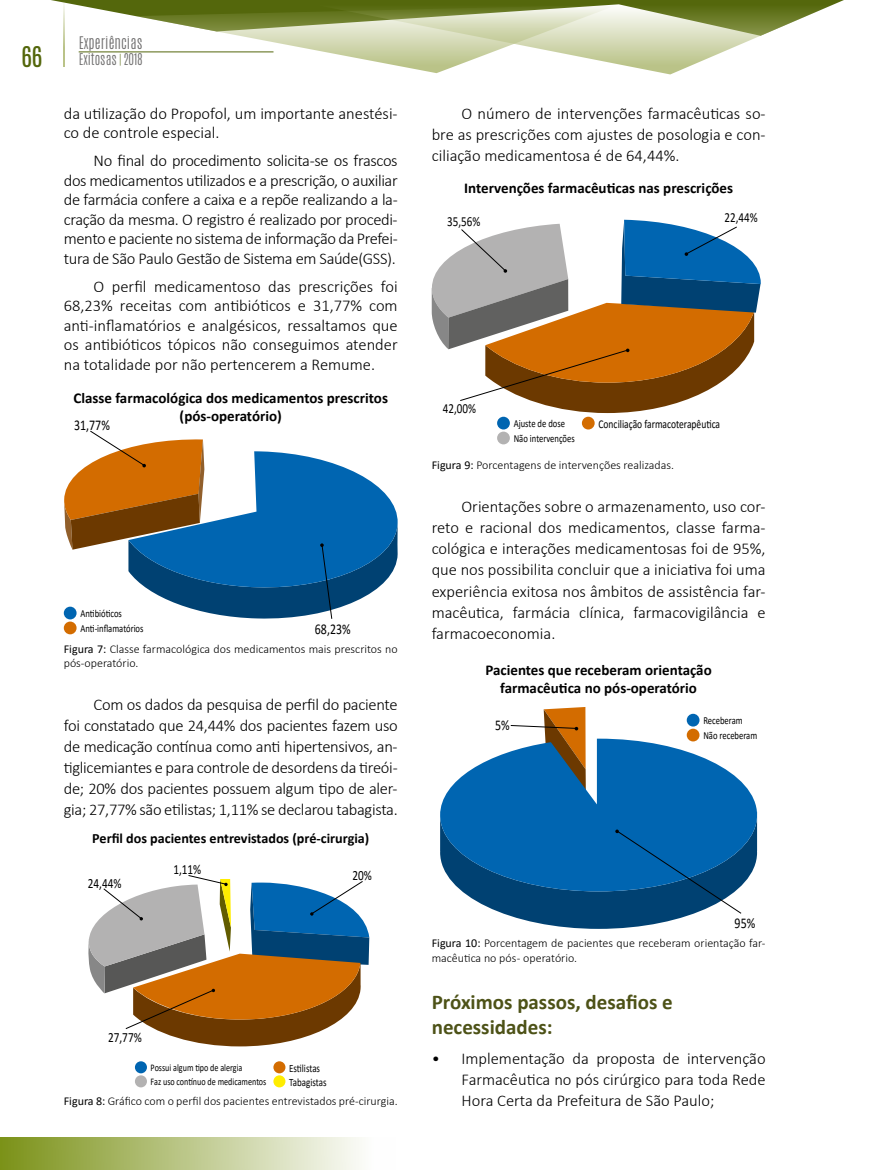
<style>
.page{position:relative;width:872px;height:1170px;background:#fff}
.page>*{position:absolute;margin:0;border:0;box-sizing:border-box;transform-origin:0 0}
.t1{font:24px "Antonio";color:#54670c}
.t2{font:700 21px/25.3px "Calibri";color:#4d5217}
.t3{font:300 16.5px/19.5px "Calibri";color:#000;text-align:justify}
.t4{font:700 15px/18px "Calibri";color:#000;text-align:center}
.t5{font:15px "Calibri";color:#000;scale:.8 1}
.t6{font:300 14.55px "Antonio";letter-spacing:.005em;color:#706f6f}
.t7{font:700 14.1px "Calibri";color:#000}
.t8{font:14.1px "Calibri";color:#000;scale:.8 1}
.t9{font:13.8px "Calibri";color:#000;scale:.8 1}
.t10{font:300 13.5px "Antonio";color:#706f6f}
.t11{font:300 12px/14.4px "Calibri";color:#000}
.t12{font:11.85px "Calibri";color:#000;scale:.8 1}
.t13{font:11.25px "Calibri";color:#000;scale:.8 1}
.t14{font:10.8px/14.9px "Calibri";color:#000;scale:.8 1}
.t15{font:10.2px "Calibri";color:#000;scale:.8 1}
.s1{color:#54670c}
.s2{font-weight:400}
</style>
<div class="page">
<svg style="left:51px;top:0;width:232px;height:53px"></svg>
<svg style="left:283px;top:0;width:561px;height:74px"></svg>
<div style="left:0;top:1137px;width:396px;height:32px;background:linear-gradient(to right,#7b9219,#fff)"></div>
<hr style="left:63px;top:0;width:2px;height:67px;background:#bac388">
<hr style="left:79px;top:52px;width:194px;height:1px;background:#54670c">
<div style="left:64px;top:621px;width:13px;height:13px;background:#d36c00;border-radius:50%"></div>
<svg style="left:64px;top:430px;width:334px;height:190px"></svg>
<svg style="left:88px;top:875px;width:281px;height:171px"></svg>
<div style="left:135px;top:1061px;width:12px;height:12px;background:#0065b1;border-radius:50%"></div>
<div style="left:273px;top:1061px;width:12px;height:12px;background:#d36c00;border-radius:50%"></div>
<div style="left:135px;top:1075px;width:12px;height:12px;background:#b3b2b2;border-radius:50%"></div>
<div style="left:273px;top:1075px;width:12px;height:12px;background:#ffed00;border-radius:50%"></div>
<div style="left:497px;top:416px;width:13px;height:13px;background:#0065b1;border-radius:50%"></div>
<div style="left:582px;top:416px;width:12px;height:13px;background:#d36c00;border-radius:50%"></div>
<div style="left:497px;top:431px;width:13px;height:13px;background:#b3b2b2;border-radius:50%"></div>
<svg style="left:432px;top:220px;width:328px;height:193px"></svg>
<div style="left:686px;top:713px;width:13px;height:13px;background:#0065b1;border-radius:50%"></div>
<div style="left:686px;top:728px;width:13px;height:13px;background:#d36c00;border-radius:50%"></div>
<svg style="left:510px;top:707px;width:76px;height:31px"></svg>
<svg style="left:440px;top:738px;width:317px;height:73px;fill:#0065b1"></svg>
<svg style="left:440px;top:811px;width:317px;height:117px;background:#226da6"></svg>
<h1 class="t1" style="left:21px;top:39px;width:22px">66</h1>
<p class="t6" style="left:79px;top:33px;width:65px">Experiências</p>
<p class="t10" style="left:79px;top:50px;width:65px">Exitosas <span class="s1">|</span> 2018</p>
<p class="t3" style="left:64px;top:103px;width:335px">da utilização do Propofol, um importante anestési&shy;co de controle especial.</p>
<p class="t3" style="left:64px;top:151px;width:335px;text-indent:30px">No final do procedimento solicita-se os frascos dos medicamentos utilizados e a prescrição, o auxiliar de farmácia confere a caixa e a repõe realizando a la&shy;cração da mesma. O registro é realizado por procedi&shy;mento e paciente no sistema de informação da Prefei&shy;tura de São Paulo Gestão de Sistema em Saúde(GSS).</p>
<p class="t3" style="left:64px;top:276px;width:335px;text-indent:30px">O perfil medicamentoso das prescrições foi 68,23% receitas com antibióticos e 31,77% com anti-inflamatórios e analgésicos, ressaltamos que os antibióticos tópicos não conseguimos atender na totalidade por não pertencerem a Remume.</p>
<p class="t4" style="left:73px;top:388px;width:316px">Classe farmacológica dos medicamentos prescritos (pós-operatório)</p>
<p class="t5" style="left:74px;top:414px;width:46px">31,77%</p>
<p class="t14" style="left:80px;top:605px;width:80px">Antibióticos<br>Anti-inflamatórios</p>
<p class="t5" style="left:315px;top:619px;width:46px">68,23%</p>
<p class="t11" style="left:64px;top:641px;width:335px"><span class="s2">Figura 7:</span> Classe farmacológica dos medicamentos mais prescritos no pós-operatório.</p>
<p class="t3" style="left:64px;top:693px;width:335px;line-height:21px;text-indent:30px">Com os dados da pesquisa de perfil do paciente foi constatado que 24,44% dos pacientes fazem uso de medicação contínua como anti hipertensivos, an&shy;tiglicemiantes e para controle de desordens da tireói&shy;de; 20% dos pacientes possuem algum tipo de aler&shy;gia; 27,77% são etilistas; 1,11% se declarou tabagista.</p>
<p class="t7" style="left:92px;top:830px;width:278px">Perfil dos pacientes entrevistados (pré-cirurgia)</p>
<p class="t8" style="left:88px;top:873px;width:44px">24,44%</p>
<p class="t8" style="left:173px;top:859px;width:37px">1,11%</p>
<p class="t8" style="left:352px;top:865px;width:26px">20%</p>
<p class="t8" style="left:108px;top:1027px;width:44px">27,77%</p>
<p class="t15" style="left:151px;top:1060px;width:116px">Possui algum tipo de alergia</p>
<p class="t13" style="left:289px;top:1059px;width:40px">Estilistas</p>
<p class="t15" style="left:151px;top:1074px;width:146px">Faz uso contínuo de medicamentos</p>
<p class="t13" style="left:289px;top:1073px;width:48px">Tabagistas</p>
<p class="t11" style="left:64px;top:1093px;width:335px"><span class="s2">Figura 8:</span> Gráfico com o perfil dos pacientes entrevistados pré-cirurgia.</p>
<p class="t3" style="left:432px;top:102px;width:335px;line-height:21.1px;text-indent:30px">O número de intervenções farmacêuticas so&shy;bre as prescrições com ajustes de posologia e con&shy;ciliação medicamentosa é de 64,44%.</p>
<p class="t4" style="left:464px;top:178px;width:270px">Intervenções farmacêuticas nas prescrições</p>
<p class="t9" style="left:447px;top:212px;width:43px">35,56%</p>
<p class="t9" style="left:724px;top:207px;width:43px">22,44%</p>
<p class="t9" style="left:443px;top:399px;width:43px">42,00%</p>
<p class="t14" style="left:514px;top:416px;width:66px">Ajuste de dose</p>
<p class="t12" style="left:598px;top:415px;width:153px">Conciliação farmacoterapêutica</p>
<p class="t14" style="left:514px;top:430px;width:78px">Não intervenções</p>
<p class="t11" style="left:432px;top:458px;width:244px"><span class="s2">Figura 9:</span> Porcentagens de intervenções realizadas.</p>
<p class="t3" style="left:432px;top:495px;width:335px;line-height:21.1px;text-indent:30px">Orientações sobre o armazenamento, uso cor&shy;reto e racional dos medicamentos, classe farma&shy;cológica e interações medicamentosas foi de 95%, que nos possibilita concluir que a iniciativa foi uma experiência exitosa nos âmbitos de assistência far&shy;macêutica, farmácia clínica, farmacovigilância e farmacoeconomia.</p>
<p class="t4" style="left:485px;top:660px;width:228px">Pacientes que receberam orientação farmacêutica no pós-operatório</p>
<p class="t5" style="left:495px;top:714px;width:20px">5%</p>
<p class="t14" style="left:703px;top:712px;width:69px">Receberam<br>Não receberam</p>
<p class="t5" style="left:734px;top:912px;width:27px">95%</p>
<p class="t11" style="left:432px;top:935px;width:335px"><span class="s2">Figura 10:</span> Porcentagem de pacientes que receberam orientação far&shy;macêutica no pós - operatório.</p>
<p class="t2" style="left:432px;top:987px;width:242px">Próximos passos, desafios e necessidades:</p>
<p class="t3" style="left:461px;top:1047px;width:306px;line-height:21.1px;text-indent:-30px">• Implementação da proposta de intervenção Farmacêutica no pós cirúrgico para toda Rede Hora Certa da Prefeitura de São Paulo;</p>
</div>
